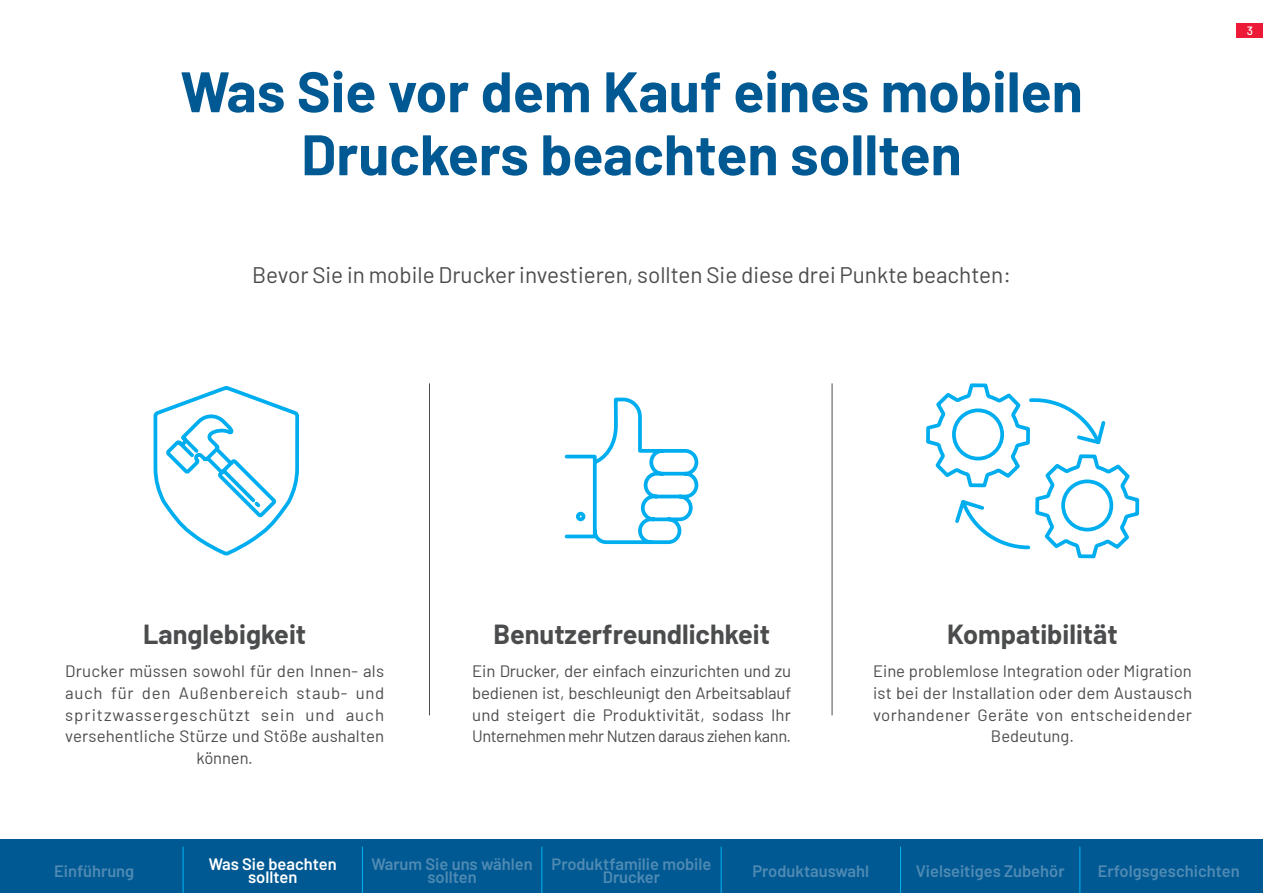
<style>
.page{position:relative;width:1263px;height:893px;background:#fff}
.page>*{position:absolute;margin:0;border:0;box-sizing:border-box;transform-origin:0 0}
.chapter_name{font:700 57px/63px "Barlow";color:#015993;text-align:center}
.t1{font:700 27px "Barlow";color:#4b4c4d}
.content01{font:22.5px "Barlow";color:#4b4c4d}
.content01-2{font:16.5px/21.8px "Barlow";letter-spacing:.01em;color:#4b4c4d;text-align:center}
.navigation_none{font:600 16.5px/13.5px "Barlow";color:#4f8ab3;text-align:center}
.navigation_none-2{font:600 16.5px/13.5px "Barlow";color:#fff;text-align:center}
.navigation{font:600 16.5px "Barlow";color:#4f8ab3}
.t2{font:500 12px "Barlow";color:#fff}
</style>
<div class="page">
<svg style="left:153px;top:386px;width:147px;height:170px"></svg>
<svg style="left:564px;top:397px;width:135px;height:148px"></svg>
<svg style="left:926px;top:383px;width:214px;height:176px"></svg>
<hr style="left:429px;top:383px;width:1px;height:332px;background:#4b4c4d">
<hr style="left:832px;top:383px;width:1px;height:332px;background:#4b4c4d">
<div style="left:1237px;top:23px;width:26px;height:15px;background:#ed1a37"></div>
<div style="left:0;top:839px;width:1263px;height:54px;background:#015993"></div>
<hr style="left:183px;top:847px;width:1px;height:46px;background:#00aeef">
<hr style="left:362px;top:847px;width:1px;height:46px;background:#00aeef">
<hr style="left:541px;top:847px;width:1px;height:46px;background:#00aeef">
<hr style="left:721px;top:847px;width:1px;height:46px;background:#00aeef">
<hr style="left:900px;top:847px;width:1px;height:46px;background:#00aeef">
<hr style="left:1079px;top:847px;width:1px;height:46px;background:#00aeef">
<p class="chapter_name" style="left:180px;top:56px;width:904px">Was Sie vor dem Kauf eines mobilen<br>Druckers beachten sollten</p>
<p class="content01" style="left:252px;top:259px;width:760px">Bevor Sie in mobile Drucker investieren, sollten Sie diese drei Punkte beachten:</p>
<p class="t2" style="left:1247px;top:22px;width:8px">3</p>
<h1 class="t1" style="left:143px;top:614px;width:165px">Langlebigkeit</h1>
<p class="content01-2" style="left:65px;top:659px;width:321px">Drucker müssen sowohl für den Innen- als auch für den Außenbereich staub- und spritzwassergeschützt sein und auch versehentliche Stürze und Stöße aushalten können.</p>
<h1 class="t1" style="left:493px;top:614px;width:278px">Benutzerfreundlichkeit</h1>
<p class="content01-2" style="left:472px;top:659px;width:321px;text-align:justify">Ein Drucker, der einfach einzurichten und zu bedienen ist, beschleunigt den Arbeitsablauf und steigert die Produktivität, sodass Ihr Unternehmen mehr Nutzen daraus ziehen kann.</p>
<h1 class="t1" style="left:947px;top:614px;width:172px">Kompatibilität</h1>
<p class="content01-2" style="left:873px;top:659px;width:321px">Eine problemlose Integration oder Migration ist bei der Installation oder dem Austausch vorhandener Geräte von entscheidender Bedeutung.</p>
<p class="navigation" style="left:54px;top:860px;width:82px">Einführung</p>
<p class="navigation_none-2" style="left:209px;top:857px;width:129px">Was Sie beachten sollten</p>
<p class="navigation_none" style="left:371px;top:857px;width:163px">Warum Sie uns wählen sollten</p>
<p class="navigation_none" style="left:551px;top:857px;width:161px">Produktfamilie mobile<br>Drucker</p>
<p class="navigation_none" style="left:752px;top:863px;width:118px">Produktauswahl</p>
<p class="navigation_none" style="left:916px;top:863px;width:150px">Vielseitiges Zubehör</p>
<p class="navigation_none" style="left:1098px;top:863px;width:143px">Erfolgsgeschichten</p>
</div>
